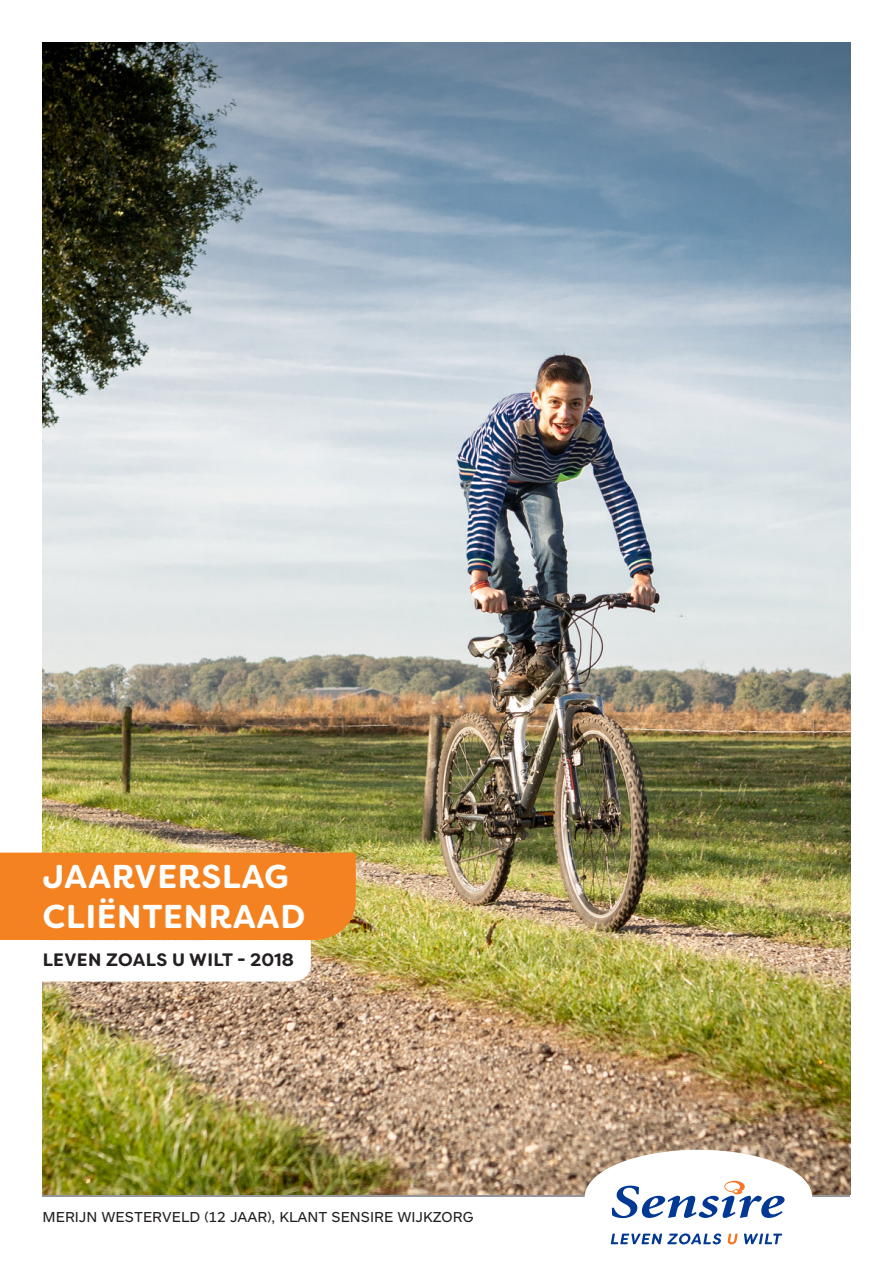
<style>
.page{position:relative;width:893px;height:1263px;background:#fff}
.page>*{position:absolute;margin:0;border:0;box-sizing:border-box;transform-origin:0 0}
.t1{font:700 33px/39.6px "Filson Soft";letter-spacing:.02em;color:#fff}
.t2{font:700 18px "Filson Soft";letter-spacing:.02em;color:#231f20}
.t3{font:15px "ARS Maquette Pro";color:#231f20}
</style>
<div class="page">
<img style="left:43px;top:43px;width:807px;height:1152px">
<svg style="left:0;top:853px;width:356px;height:128px"></svg>
<div style="left:585px;top:1150px;width:227px;height:94px;background:#fff;border-radius:50%"></div>
<svg style="left:612px;top:1181px;width:173px;height:37px"></svg>
<svg style="left:744px;top:1233px;width:38px;height:11px"></svg>
<svg style="left:727px;top:1233px;width:11px;height:11px"></svg>
<svg style="left:611px;top:1233px;width:110px;height:11px"></svg>
<p class="t1" style="left:43px;top:857px;width:264px">JAARVERSLAG<br>CLIËNTENRAAD</p>
<p class="t2" style="left:43px;top:948px;width:253px">LEVEN ZOALS U WILT - 2018</p>
<p class="t3" style="left:43px;top:1207px;width:433px">MERIJN WESTERVELD (12 JAAR), KLANT SENSIRE WIJKZORG</p>
</div>
